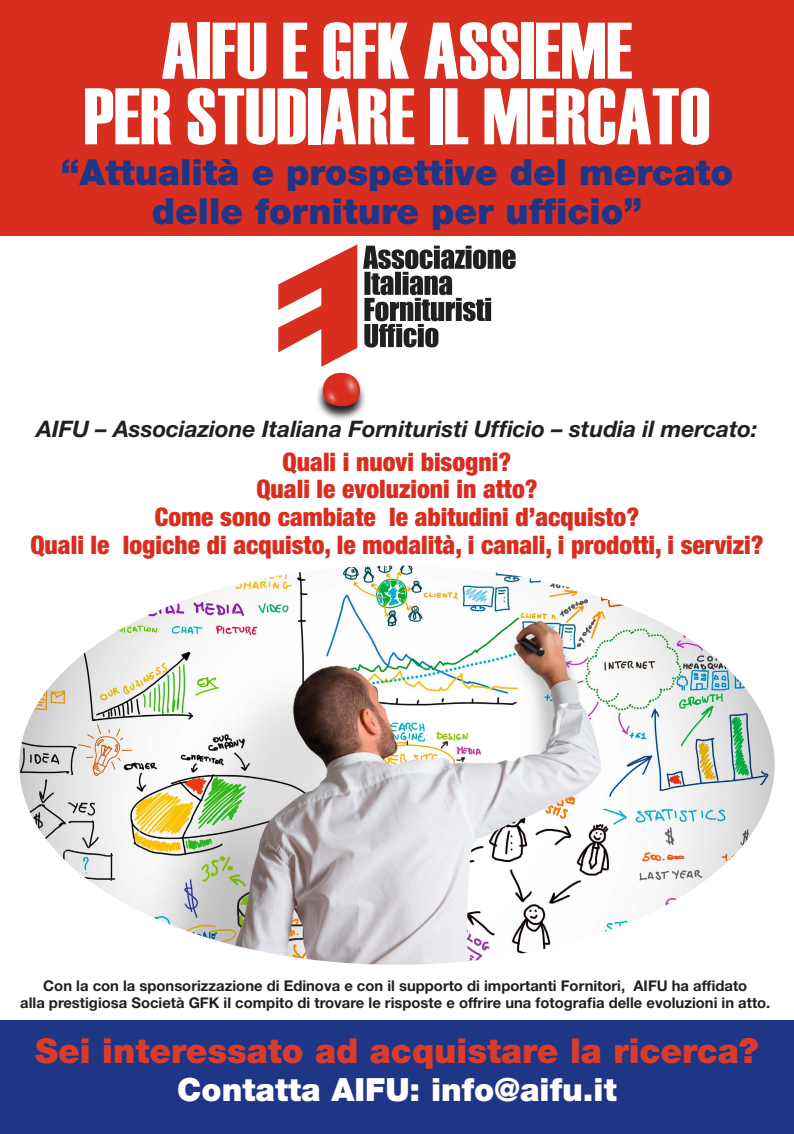
<style>
.page{position:relative;width:794px;height:1134px;background:#fff}
.page>*{position:absolute;margin:0;border:0;box-sizing:border-box;transform-origin:0 0}
.t1{font:80px/65.6px "Haettenschweiler";color:#fff;text-align:center}
.t2{font:900 36px/39.2px "Helvetica Neue LT Std";color:#1f3686;text-align:center}
.t3{font:900 34.4px "Helvetica Neue LT Std";color:#db3c2a}
.t4{font:900 32px "Helvetica Neue LT Std";color:#fff}
.t5{font:900 condensed 25.6px/27.6px "Helvetica Neue LT Std";color:#d82e1f;text-align:center}
.t6{font:italic 700 22.8px "Helvetica Neue LT Std";color:#221f22}
.t7{font:700 14.8px/17.6px "Helvetica Neue LT Std";color:#221f22;text-align:center}
</style>
<div class="page">
<div style="left:0;top:1020px;width:794px;height:114px;background:#1f3686"></div>
<div style="left:0;top:0;width:794px;height:236px;background:#d82e1f"></div>
<div style="left:315px;top:373px;width:52px;height:48px;background:#221f22;opacity:.98"></div>
<svg style="left:278px;top:244px;width:237px;height:162px"></svg>
<img style="left:19px;top:566px;width:755px;height:399px">
<h1 class="t1" style="left:84px;top:18px;width:628px">AIFU E GFK ASSIEME<br>PER STUDIARE IL MERCATO</h1>
<h2 class="t2" style="left:61px;top:152px;width:674px">“Attualità e prospettive del mercato delle forniture per ufficio”</h2>
<h3 class="t6" style="left:36px;top:415px;width:722px">AIFU – Associazione Italiana Fornituristi Ufficio – studia il mercato:</h3>
<h3 class="t5" style="left:30px;top:448px;width:734px">Quali i nuovi bisogni?<br>Quali le evoluzioni in atto?<br>Come sono cambiate le abitudini d’acquisto?<br>Quali le logiche di acquisto, le modalità, i canali, i prodotti, i servizi?</h3>
<p class="t7" style="left:20px;top:976px;width:751px">Con la con la sponsorizzazione di Edinova e con il supporto di importanti Fornitori, AIFU ha affidato<br>alla prestigiosa Società GFK il compito di trovare le risposte e offrire una fotografia delle evoluzioni in atto.</p>
<h3 class="t3" style="left:35px;top:1030px;width:725px">Sei interessato ad acquistare la ricerca?</h3>
<h3 class="t4" style="left:177px;top:1071px;width:441px">Contatta AIFU: info@aifu.it</h3>
</div>
